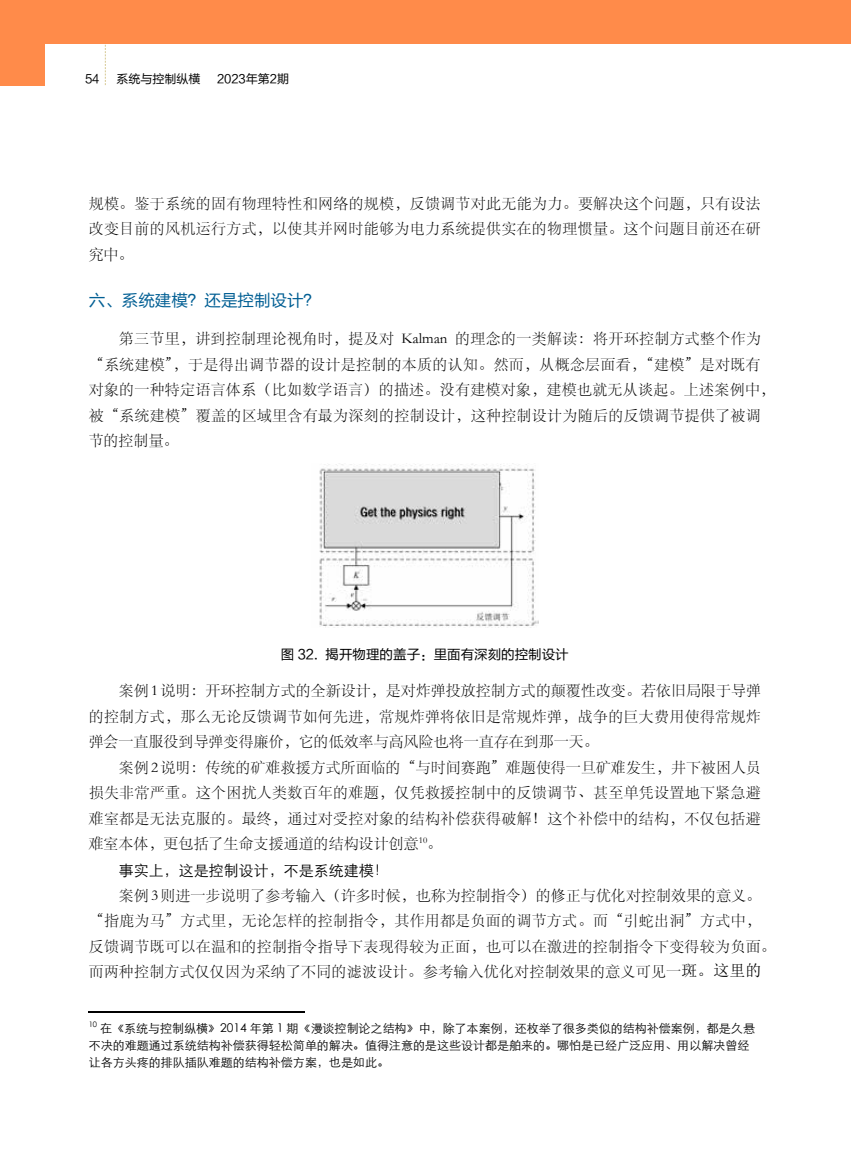
<style>
.page{position:relative;width:851px;height:1149px;background:#fff}
.page>*{position:absolute;margin:0;border:0;box-sizing:border-box;transform-origin:0 0}
.t1{font:16.5px "FZLTHK GBK1 0";color:#025f94}
.t2{font:15px/25.5px "ST Song";letter-spacing:.025em;color:#000;text-align:justify}
.t3{font:15px "ST Xihei";color:#000}
.t4{font:13.5px "FZLTHK GBK1 0";color:#000}
.t5{font:12px/17px "ST Xihei";color:#000}
.t6{font:12px "FZLTHK GBK1 0";color:#000}
.s1{font-family:"Sim Sun";font-size:15.9px}
</style>
<div class="page">
<svg style="left:105px;top:44px;width:1px;height:41px"></svg>
<div style="left:0;top:0;width:850px;height:44px;background:#ff8b4a"></div>
<div style="left:0;top:0;width:44px;height:85px;background:#ff8b4a"></div>
<hr style="left:89px;top:1010px;width:216px;height:1px;background:#000">
<img style="left:319px;top:463px;width:219px;height:164px">
<p class="t6" style="left:85px;top:73px;width:16px">54</p>
<p class="t6" style="left:116px;top:72px;width:85px">系统与控制纵横</p>
<p class="t6" style="left:217px;top:72px;width:73px">2023年第2期</p>
<p class="t2" style="left:89px;top:190px;width:673px">规模。鉴于系统的固有物理特性和网络的规模，反馈调节对此无能为力。要解决这个问题，只有设法改变目前的风机运行方式，以使其并网时能够为电力系统提供实在的物理惯量。这个问题目前还在研究中。</p>
<p class="t1" style="left:89px;top:291px;width:233px">六、系统建模？还是控制设计？</p>
<p class="t2" style="left:89px;top:325px;width:687px;text-align:left;text-indent:30px">第三节里，讲到控制理论视角时，提及对 Kalman 的理念的一类解读：将开环控制方式整个作为“系统建模”，于是得出调节器的设计是控制的本质的认知。然而，从概念层面看，“建模”是对既有对象的一种特定语言体系（比如数学语言）的描述。没有建模对象，建模也就无从谈起。上述案例中，被“系统建模”覆盖的区域里含有最为深刻的控制设计，这种控制设计为随后的反馈调节提供了被调节的控制量。</p>
<p class="t4" style="left:281px;top:646px;width:289px">图 32. 揭开物理的盖子：里面有深刻的控制设计</p>
<p class="t2" style="left:89px;top:677px;width:673px;text-indent:30px">案例 1 说明：开环控制方式的全新设计，是对炸弹投放控制方式的颠覆性改变。若依旧局限于导弹的控制方式，那么无论反馈调节如何先进，常规炸弹将依旧是常规炸弹，战争的巨大费用使得常规炸弹会一直服役到导弹变得廉价，它的低效率与高风险也将一直存在到那一天。</p>
<p class="t2" style="left:89px;top:753px;width:673px;text-indent:30px">案例 2 说明：传统的矿难救援方式所面临的“与时间赛跑”难题使得一旦矿难发生，井下被困人员损失非常严重。这个困扰人类数百年的难题，仅凭救援控制中的反馈调节、甚至单凭设置地下紧急避难室都是无法克服的。最终，通过对受控对象的结构补偿获得破解！这个补偿中的结构，不仅包括避难室本体，更包括了生命支援通道的结构设计创意<sup>10</sup>。</p>
<p class="t3" style="left:119px;top:858px;width:271px">事实上，这是控制设计，不是系统建模！</p>
<p class="t2" style="left:89px;top:881px;width:688px;text-align:left;text-indent:30px">案例 3 则进一步说明了参考输入（许多时候，也称为控制指令）的修正与优化对控制效果的意义。“指鹿为马”方式里，无论怎样的控制指令，其作用都是负面的调节方式。而“引蛇出洞”方式中，反馈调节既可以在温和的控制指令指导下表现得较为正面，也可以在激进的控制指令下变得较为负面。而两种控制方式仅仅因为采纳了不同的滤波设计。参考输入优化对控制效果的意义可见一<span class="s1">斑。这里的</span></p>
<p class="t5" style="left:89px;top:1018px;width:667px"><sup>10</sup> 在《系统与控制纵横》2014 年第 1 期《漫谈控制论之结构》中，除了本案例，还枚举了很多类似的结构补偿案例，都是久悬不决的难题通过系统结构补偿获得轻松简单的解决。值得注意的是这些设计都是舶来的。哪怕是已经广泛应用、用以解决曾经让各方头疼的排队插队难题的结构补偿方案，也是如此。</p>
</div>
